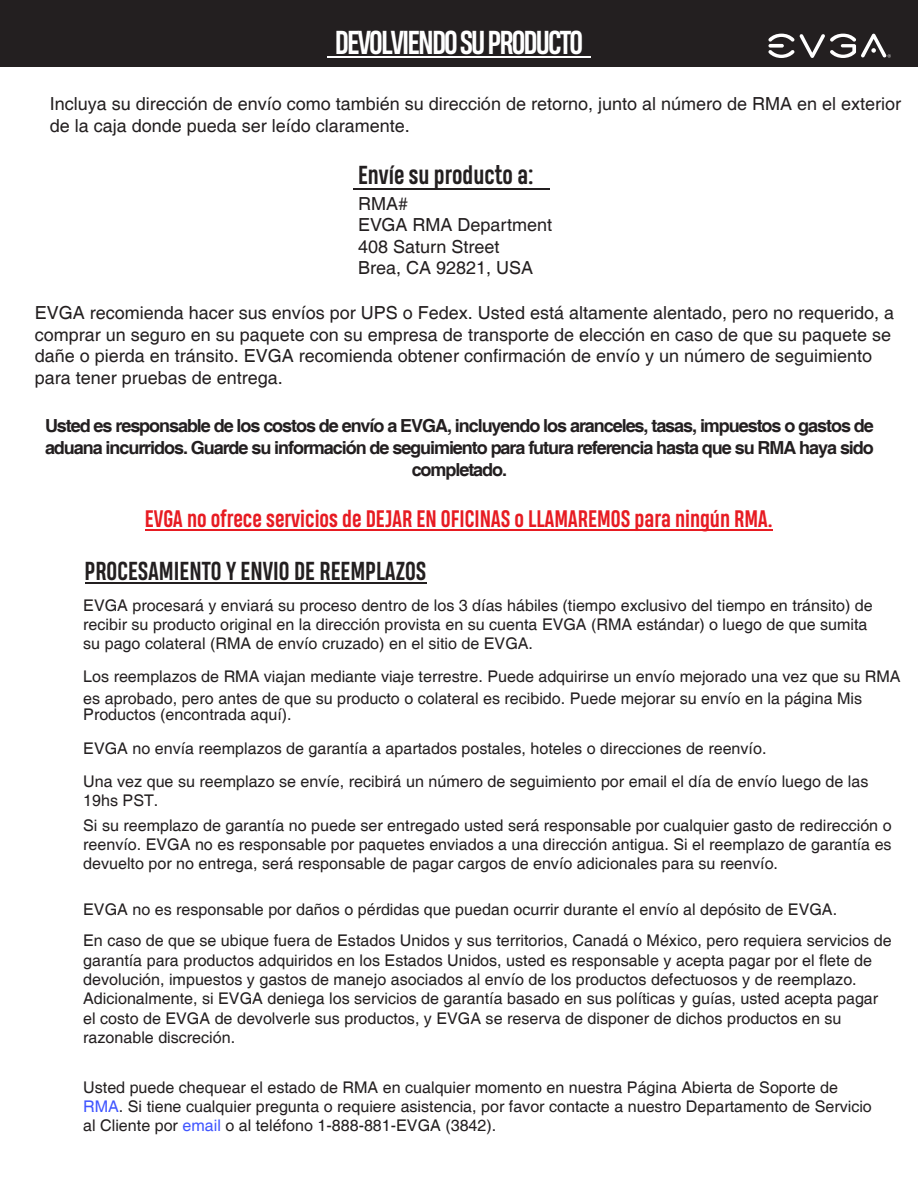
<style>
.page{position:relative;width:918px;height:1188px;background:#fff}
.page>*{position:absolute;margin:0;border:0;box-sizing:border-box;transform-origin:0 0}
.t1{font:700 31.2px "Heading Pro";letter-spacing:-.06em;color:#fff}
.t2{font:700 24.45px "Heading Pro";color:#231f20}
.t3{font:700 22.5px "Heading Pro";color:#e71b22}
.t4{font:18px/21.6px "Helvetica";color:#231f20}
.t5{font:700 18px/21.6px "Helvetica";letter-spacing:-.06em;color:#231f20;text-align:center}
.t6{font:16.05px/19.4px "Helvetica";color:#231f20}
.s1{color:#4055ff}
</style>
<div class="page">
<hr style="left:353px;top:189px;width:196px;height:1px;background:#231f20">
<div style="left:0;top:0;width:918px;height:67px;background:#231f20"></div>
<svg style="left:768px;top:34px;width:123px;height:24px"></svg>
<hr style="left:327px;top:57px;width:264px;height:1px;background:#fff">
<hr style="left:145px;top:529px;width:627px;height:1px;background:#e71b22">
<hr style="left:85px;top:583px;width:341px;height:1px;background:#231f20">
<h1 class="t1" style="left:335px;top:23px;width:250px">DEVOLVIENDO SU PRODUCTO</h1>
<p class="t4" style="left:50px;top:94px;width:853px">Incluya su dirección de envío como también su dirección de retorno, junto al número de RMA en el exterior de la caja donde pueda ser leído claramente.</p>
<h2 class="t2" style="left:358px;top:160px;width:177px">Envíe su producto a:</h2>
<p class="t4" style="left:358px;top:193px;width:196px">RMA#<br>EVGA RMA Department<br>408 Saturn Street<br>Brea, CA 92821, USA</p>
<p class="t4" style="left:35px;top:303px;width:861px">EVGA recomienda hacer sus envíos por UPS o Fedex. Usted está altamente alentado, pero no requerido, a comprar un seguro en su paquete con su empresa de transporte de elección en caso de que su paquete se dañe o pierda en tránsito. EVGA recomienda obtener confirmación de envío y un número de seguimiento para tener pruebas de entrega.</p>
<p class="t5" style="left:45px;top:416px;width:830px">Usted es responsable de los costos de envío a EVGA, incluyendo los aranceles, tasas, impuestos o gastos de aduana incurridos. Guarde su información de seguimiento para futura referencia hasta que su RMA haya sido completado.</p>
<h3 class="t3" style="left:145px;top:505px;width:630px">EVGA no ofrece servicios de DEJAR EN OFICINAS o LLAMAREMOS para ningún RMA.</h3>
<h2 class="t2" style="left:85px;top:556px;width:343px">PROCESAMIENTO Y ENVIO DE REEMPLAZOS</h2>
<p class="t6" style="left:83px;top:596px;width:791px">EVGA procesará y enviará su proceso dentro de los 3 días hábiles (tiempo exclusivo del tiempo en tránsito) de recibir su producto original en la dirección provista en su cuenta EVGA (RMA estándar) o luego de que sumita su pago colateral (RMA de envío cruzado) en el sitio de EVGA.</p>
<p class="t6" style="left:83px;top:666px;width:819px;line-height:22px">Los reemplazos de RMA viajan mediante viaje terrestre. Puede adquirirse un envío mejorado una vez que su RMA es aprobado, pero antes de que su producto o colateral es recibido. Puede mejorar su envío en la página Mis</p>
<p class="t6" style="left:83px;top:699px;width:787px;line-height:33.3px">Productos (encontrada aquí).<br>EVGA no envía reemplazos de garantía a apartados postales, hoteles o direcciones de reenvío.<br>Una vez que su reemplazo se envíe, recibirá un número de seguimiento por email el día de envío luego de las</p>
<p class="t6" style="left:83px;top:789px;width:810px;line-height:24.6px">19hs PST.<br>Si su reemplazo de garantía no puede ser entregado usted será responsable por cualquier gasto de redirección o</p>
<p class="t6" style="left:83px;top:835px;width:810px">reenvío. EVGA no es responsable por paquetes enviados a una dirección antigua. Si el reemplazo de garantía es devuelto por no entrega, será responsable de pagar cargos de envío adicionales para su reenvío.</p>
<p class="t6" style="left:83px;top:894px;width:810px;line-height:31.8px">EVGA no es responsable por daños o pérdidas que puedan ocurrir durante el envío al depósito de EVGA.<br>En caso de que se ubique fuera de Estados Unidos y sus territorios, Canadá o México, pero requiera servicios de</p>
<p class="t6" style="left:83px;top:951px;width:797px">garantía para productos adquiridos en los Estados Unidos, usted es responsable y acepta pagar por el flete de devolución, impuestos y gastos de manejo asociados al envío de los productos defectuosos y de reemplazo.<br>Adicionalmente, si EVGA deniega los servicios de garantía basado en sus políticas y guías, usted acepta pagar el costo de EVGA de devolverle sus productos, y EVGA se reserva de disponer de dichos productos en su razonable discreción.</p>
<p class="t6" style="left:83px;top:1078px;width:790px">Usted puede chequear el estado de RMA en cualquier momento en nuestra Página Abierta de Soporte de<br><span class="s1">RMA</span>. Si tiene cualquier pregunta o requiere asistencia, por favor contacte a nuestro Departamento de Servicio al Cliente por <span class="s1">email</span> o al teléfono 1-888-881-EVGA (3842).</p>
</div>
